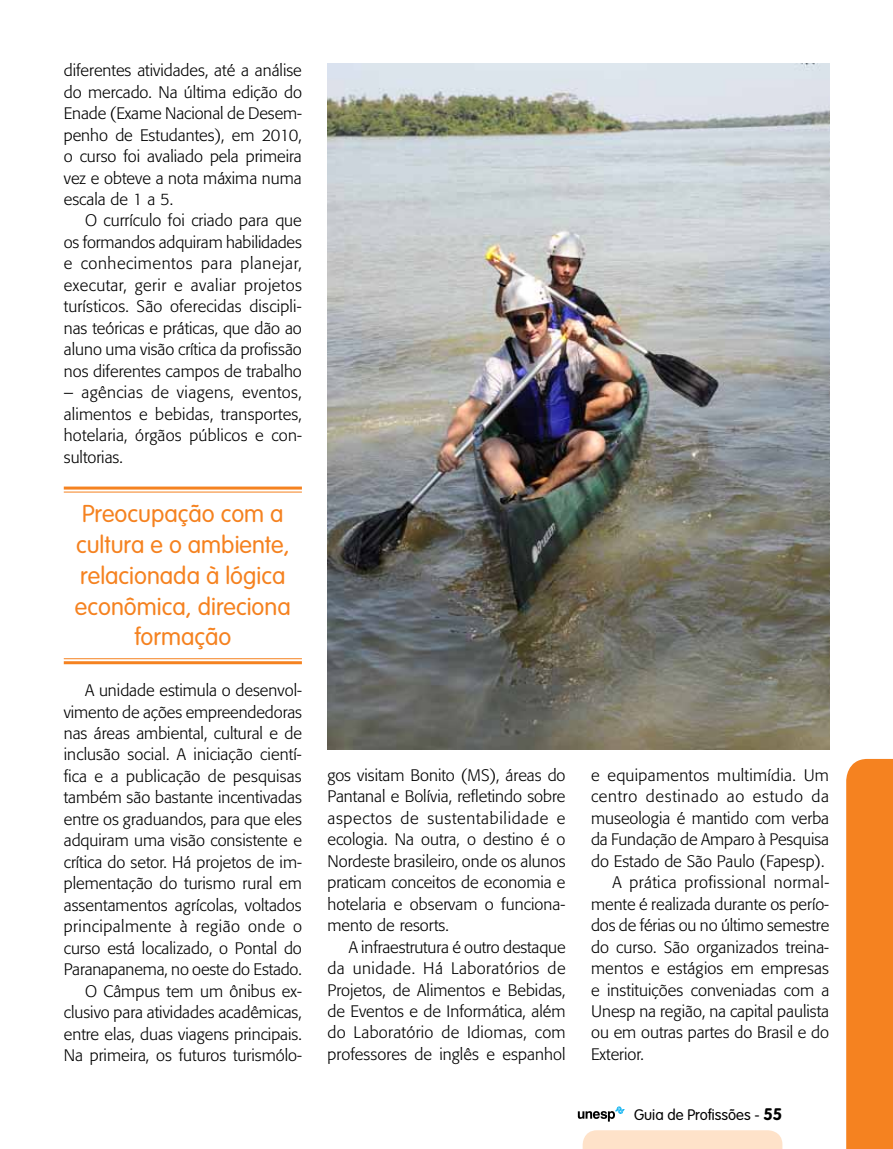
<style>
.page{position:relative;width:893px;height:1149px;background:#fff}
.page>*{position:absolute;margin:0;border:0;box-sizing:border-box;transform-origin:0 0}
.t1{font:300 24px/30.8px "VAG Rounded";color:#f58220;text-align:center}
.t2{font:300 16.5px/21.5px "Formata";color:#000;text-align:justify}
.t3{font:300 16.5px "Formata";letter-spacing:.025em;color:#000}
.t4{font:300 16.5px "Formata";letter-spacing:.02em;color:#000}
.t5{font:300 16.5px "Formata";letter-spacing:.04em;color:#000}
.t6{font:300 15px "VAG Rounded";color:#000}
.s1{font-weight:700;font-size:16.5px}
</style>
<div class="page">
<svg style="left:583px;top:1130px;width:199px;height:18px;background:#fee2ca"></svg>
<svg style="left:578px;top:1106px;width:47px;height:15px"></svg>
<div style="left:846px;top:758px;width:47px;height:390px;background:#f58220"></div>
<img style="left:327px;top:64px;width:502px;height:685px">
<hr style="left:64px;top:486px;width:238px;height:3px;background:#f58220">
<hr style="left:64px;top:491px;width:238px;height:1px;background:#f58220">
<hr style="left:64px;top:658px;width:238px;height:1px;background:#f58220">
<hr style="left:64px;top:661px;width:238px;height:3px;background:#f58220">
<p class="t2" style="left:64px;top:60px;width:240px">diferentes atividades, até a análise do mercado. Na última edição do Enade (Exame Nacional de Desem&shy;penho de Estudantes), em 2010, o curso foi avaliado pela primeira vez e obteve a nota máxima numa escala de 1 a 5.</p>
<p class="t2" style="left:64px;top:210px;width:240px;text-indent:21px">O currículo foi criado para que os formandos adquiram habilidades e conhecimentos para planejar, executar, gerir e avaliar projetos turísticos. São oferecidas discipli&shy;nas teóricas e práticas, que dão ao aluno uma visão crítica da profissão nos diferentes campos de trabalho</p>
<p class="t2" style="left:64px;top:382px;width:240px">– agências de viagens, eventos, alimentos e bebidas, transportes, hotelaria, órgãos públicos e con&shy;sultorias.</p>
<h1 class="t1" style="left:75px;top:498px;width:217px">Preocupação com a cultura e o ambiente, relacionada à lógica econômica, direciona formação</h1>
<p class="t2" style="left:64px;top:679px;width:240px;text-align:right">A unidade estimula o desenvol&shy;vimento de ações empreendedoras nas áreas ambiental, cultural e de inclusão social. A iniciação cientí&shy;fica e a publicação de pesquisas também são bastante incentivadas entre os graduandos, para que eles adquiram uma visão consistente e crítica do setor. Há projetos de im&shy;plementação do turismo rural em assentamentos agrícolas, voltados principalmente à região onde o curso está localizado, o Pontal do Paranapanema, no oeste do Estado.<br>O Câmpus tem um ônibus ex&shy;clusivo para atividades acadêmicas, entre elas, duas viagens principais.<br>Na primeira, os futuros turismólo-</p>
<p class="t2" style="left:327px;top:764px;width:240px">gos visitam Bonito (MS), áreas do Pantanal e Bolívia, refletindo sobre aspectos de sustentabilidade e ecologia. Na outra, o destino é o Nordeste brasileiro, onde os alunos praticam conceitos de economia e hotelaria e observam o funciona&shy;mento de resorts.</p>
<p class="t2" style="left:327px;top:935px;width:240px;text-indent:21px">A infraestrutura é outro destaque da unidade. Há Laboratórios de Projetos, de Alimentos e Bebidas, de Eventos e de Informática, além do Laboratório de Idiomas, com professores de inglês e espanhol</p>
<p class="t4" style="left:591px;top:765px;width:239px">e equipamentos multimídia. Um</p>
<p class="t5" style="left:591px;top:786px;width:239px">centro destinado ao estudo da</p>
<p class="t2" style="left:591px;top:807px;width:240px">museologia é mantido com verba</p>
<p class="t2" style="left:591px;top:828px;width:239px">da Fundação de Amparo à Pesquisa</p>
<p class="t2" style="left:591px;top:850px;width:235px">do Estado de São Paulo (Fapesp).</p>
<p class="t3" style="left:612px;top:872px;width:218px">A prática profissional normal-</p>
<p class="t2" style="left:591px;top:893px;width:240px">mente é realizada durante os perío-</p>
<p class="t2" style="left:591px;top:914px;width:240px">dos de férias ou no último semestre</p>
<p class="t2" style="left:591px;top:935px;width:240px">do curso. São organizados treina-</p>
<p class="t2" style="left:591px;top:957px;width:239px">mentos e estágios em empresas</p>
<p class="t2" style="left:591px;top:978px;width:240px">e instituições conveniadas com a</p>
<p class="t2" style="left:591px;top:1000px;width:240px">Unesp na região, na capital paulista</p>
<p class="t2" style="left:591px;top:1021px;width:240px">ou em outras partes do Brasil e do</p>
<p class="t2" style="left:591px;top:1043px;width:54px">Exterior.</p>
<p class="t6" style="left:634px;top:1105px;width:150px">Guia de Profissões - <span class="s1">55</span></p>
</div>
